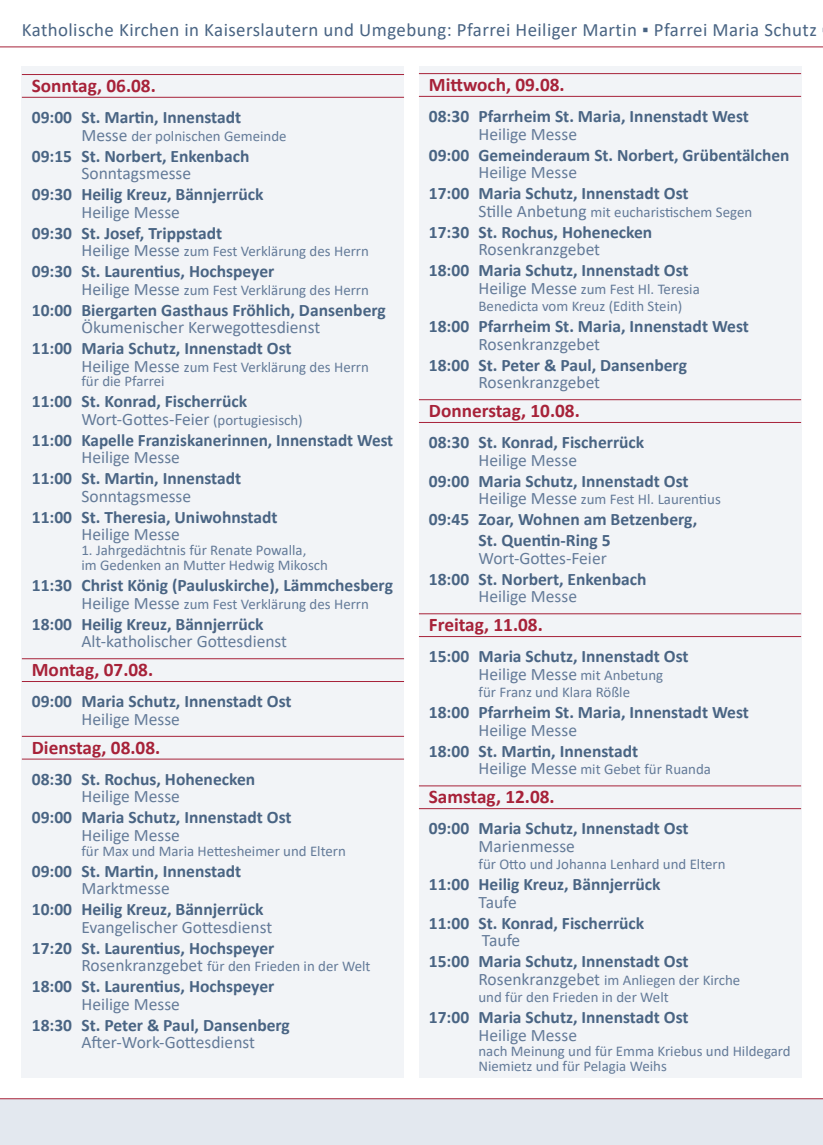
<style>
.page{position:relative;width:823px;height:1145px;background:#fff}
.page>*{position:absolute;margin:0;border:0;box-sizing:border-box;transform-origin:0 0}
.TagDatum{font:700 19.25px "Calibri";color:#a72239}
.t1{font:18.9px "Calibri";letter-spacing:.02em;color:#496483}
.Uhrzeit_Kirche{font:700 17.5px "Calibri";color:#496483}
.Messe{font:17.5px "Calibri";color:#647b99}
.Messe-2{font:14.88px "Calibri";color:#647b99}
.Zusatztext{font:14.88px/14.9px "Calibri";color:#647b99}
.s1{font-size:17.5px}
.s2{font-size:14.88px}
</style>
<div class="page">
<div style="left:22px;top:67px;width:382px;height:1011px;background:#f2f4f7"></div>
<div style="left:419px;top:67px;width:382px;height:1011px;background:#f2f4f7"></div>
<hr style="left:22px;top:74px;width:382px;height:1px;background:#a72239">
<hr style="left:22px;top:97px;width:382px;height:1px;background:#a72239">
<hr style="left:22px;top:658px;width:382px;height:1px;background:#a72239">
<hr style="left:22px;top:681px;width:382px;height:1px;background:#a72239">
<hr style="left:22px;top:736px;width:382px;height:1px;background:#a72239">
<hr style="left:22px;top:759px;width:382px;height:1px;background:#a72239">
<hr style="left:419px;top:73px;width:382px;height:1px;background:#a72239">
<hr style="left:419px;top:96px;width:382px;height:1px;background:#a72239">
<hr style="left:419px;top:399px;width:382px;height:1px;background:#a72239">
<hr style="left:419px;top:422px;width:382px;height:1px;background:#a72239">
<hr style="left:419px;top:614px;width:382px;height:1px;background:#a72239">
<hr style="left:419px;top:636px;width:382px;height:1px;background:#a72239">
<hr style="left:419px;top:786px;width:382px;height:1px;background:#a72239">
<hr style="left:419px;top:808px;width:382px;height:1px;background:#a72239">
<div style="left:0;top:1099px;width:823px;height:46px;background:#e3e8ef"></div>
<hr style="left:0;top:1098px;width:823px;height:1px;background:#a72239">
<hr style="left:0;top:47px;width:823px;height:1px;background:#a72239">
<p class="t1" style="left:22px;top:17px;width:796px">Katholische Kirchen in Kaiserslautern und Umgebung: Pfarrei Heiliger Martin ▪ Pfarrei Maria Schutz</p>
<p class="TagDatum" style="left:32px;top:72px;width:125px">Sonntag, 06.08.</p>
<p class="Uhrzeit_Kirche" style="left:32px;top:105px;width:211px">09:00 St. Martin, Innenstadt</p>
<p class="Messe-2" style="left:81px;top:125px;width:207px"><span class="s1">Messe</span> der polnischen Gemeinde</p>
<p class="Uhrzeit_Kirche" style="left:32px;top:143px;width:219px">09:15 St. Norbert, Enkenbach</p>
<p class="Messe" style="left:81px;top:161px;width:111px">Sonntagsmesse</p>
<p class="Uhrzeit_Kirche" style="left:32px;top:182px;width:233px">09:30 Heilig Kreuz, Bännjerrück</p>
<p class="Messe" style="left:81px;top:200px;width:100px">Heilige Messe</p>
<p class="Uhrzeit_Kirche" style="left:32px;top:220px;width:192px">09:30 St. Josef, Trippstadt</p>
<p class="Messe-2" style="left:81px;top:241px;width:289px"><span class="s1">Heilige Messe</span> zum Fest Verklärung des Herrn</p>
<p class="Uhrzeit_Kirche" style="left:32px;top:259px;width:244px">09:30 St. Laurentius, Hochspeyer</p>
<p class="Messe-2" style="left:81px;top:279px;width:289px"><span class="s1">Heilige Messe</span> zum Fest Verklärung des Herrn</p>
<p class="Uhrzeit_Kirche" style="left:32px;top:297px;width:355px">10:00 Biergarten Gasthaus Fröhlich, Dansenberg</p>
<p class="Messe" style="left:81px;top:315px;width:240px">Ökumenischer Kerwegottesdienst</p>
<p class="Uhrzeit_Kirche" style="left:32px;top:336px;width:261px">11:00 Maria Schutz, Innenstadt Ost</p>
<p class="Messe-2" style="left:81px;top:356px;width:289px"><span class="s1">Heilige Messe</span> zum Fest Verklärung des Herrn</p>
<p class="Zusatztext" style="left:81px;top:374px;width:85px">für die Pfarrei</p>
<p class="Uhrzeit_Kirche" style="left:32px;top:389px;width:217px">11:00 St. Konrad, Fischerrück</p>
<p class="Messe" style="left:81px;top:407px;width:223px">Wort-Gottes-Feier <span class="s2">(portugiesisch)</span></p>
<p class="Uhrzeit_Kirche" style="left:32px;top:428px;width:363px">11:00 Kapelle Franziskanerinnen, Innenstadt West</p>
<p class="Messe" style="left:81px;top:445px;width:100px">Heilige Messe</p>
<p class="Uhrzeit_Kirche" style="left:32px;top:466px;width:211px">11:00 St. Martin, Innenstadt</p>
<p class="Messe" style="left:81px;top:484px;width:111px">Sonntagsmesse</p>
<p class="Uhrzeit_Kirche" style="left:32px;top:505px;width:247px">11:00 St. Theresia, Uniwohnstadt</p>
<p class="Messe" style="left:81px;top:522px;width:100px">Heilige Messe</p>
<p class="Zusatztext" style="left:81px;top:543px;width:226px">1. Jahrgedächtnis für Renate Powalla,</p>
<p class="Zusatztext" style="left:81px;top:557px;width:248px">im Gedenken an Mutter Hedwig Mikosch</p>
<p class="Uhrzeit_Kirche" style="left:32px;top:573px;width:362px">11:30 Christ König (Pauluskirche), Lämmchesberg</p>
<p class="Messe-2" style="left:81px;top:593px;width:289px"><span class="s1">Heilige Messe</span> zum Fest Verklärung des Herrn</p>
<p class="Uhrzeit_Kirche" style="left:32px;top:611px;width:233px">18:00 Heilig Kreuz, Bännjerrück</p>
<p class="Messe" style="left:81px;top:629px;width:207px">Alt-katholischer Gottesdienst</p>
<p class="TagDatum" style="left:32px;top:656px;width:123px">Montag, 07.08.</p>
<p class="Uhrzeit_Kirche" style="left:32px;top:689px;width:261px">09:00 Maria Schutz, Innenstadt Ost</p>
<p class="Messe" style="left:81px;top:707px;width:100px">Heilige Messe</p>
<p class="TagDatum" style="left:32px;top:734px;width:130px">Dienstag, 08.08.</p>
<p class="Uhrzeit_Kirche" style="left:32px;top:767px;width:225px">08:30 St. Rochus, Hohenecken</p>
<p class="Messe" style="left:81px;top:784px;width:100px">Heilige Messe</p>
<p class="Uhrzeit_Kirche" style="left:32px;top:805px;width:261px">09:00 Maria Schutz, Innenstadt Ost</p>
<p class="Messe" style="left:81px;top:823px;width:100px">Heilige Messe</p>
<p class="Zusatztext" style="left:81px;top:843px;width:266px">für Max und Maria Hettesheimer und Eltern</p>
<p class="Uhrzeit_Kirche" style="left:32px;top:859px;width:211px">09:00 St. Martin, Innenstadt</p>
<p class="Messe" style="left:81px;top:876px;width:90px">Marktmesse</p>
<p class="Uhrzeit_Kirche" style="left:32px;top:897px;width:233px">10:00 Heilig Kreuz, Bännjerrück</p>
<p class="Messe" style="left:81px;top:915px;width:192px">Evangelischer Gottesdienst</p>
<p class="Uhrzeit_Kirche" style="left:32px;top:936px;width:244px">17:20 St. Laurentius, Hochspeyer</p>
<p class="Messe-2" style="left:81px;top:956px;width:290px"><span class="s1">Rosenkranzgebet</span> für den Frieden in der Welt</p>
<p class="Uhrzeit_Kirche" style="left:32px;top:974px;width:244px">18:00 St. Laurentius, Hochspeyer</p>
<p class="Messe" style="left:81px;top:992px;width:100px">Heilige Messe</p>
<p class="Uhrzeit_Kirche" style="left:32px;top:1013px;width:259px">18:30 St. Peter &amp; Paul, Dansenberg</p>
<p class="Messe" style="left:81px;top:1030px;width:175px">After-Work-Gottesdienst</p>
<p class="TagDatum" style="left:429px;top:71px;width:137px">Mittwoch, 09.08.</p>
<p class="Uhrzeit_Kirche" style="left:429px;top:104px;width:321px">08:30 Pfarrheim St. Maria, Innenstadt West</p>
<p class="Messe" style="left:478px;top:122px;width:100px">Heilige Messe</p>
<p class="Uhrzeit_Kirche" style="left:429px;top:142px;width:362px">09:00 Gemeinderaum St. Norbert, Grübentälchen</p>
<p class="Messe" style="left:478px;top:160px;width:100px">Heilige Messe</p>
<p class="Uhrzeit_Kirche" style="left:429px;top:181px;width:261px">17:00 Maria Schutz, Innenstadt Ost</p>
<p class="Messe-2" style="left:478px;top:201px;width:275px"><span class="s1">Stille Anbetung</span> mit eucharistischem Segen</p>
<p class="Uhrzeit_Kirche" style="left:429px;top:219px;width:225px">17:30 St. Rochus, Hohenecken</p>
<p class="Messe" style="left:478px;top:237px;width:123px">Rosenkranzgebet</p>
<p class="Uhrzeit_Kirche" style="left:429px;top:258px;width:261px">18:00 Maria Schutz, Innenstadt Ost</p>
<p class="Messe-2" style="left:478px;top:278px;width:223px"><span class="s1">Heilige Messe</span> zum Fest Hl. Teresia</p>
<p class="Messe-2" style="left:478px;top:296px;width:205px">Benedicta vom Kreuz (Edith Stein)</p>
<p class="Uhrzeit_Kirche" style="left:429px;top:314px;width:321px">18:00 Pfarrheim St. Maria, Innenstadt West</p>
<p class="Messe" style="left:478px;top:332px;width:123px">Rosenkranzgebet</p>
<p class="Uhrzeit_Kirche" style="left:429px;top:352px;width:259px">18:00 St. Peter &amp; Paul, Dansenberg</p>
<p class="Messe" style="left:478px;top:370px;width:123px">Rosenkranzgebet</p>
<p class="TagDatum" style="left:429px;top:397px;width:152px">Donnerstag, 10.08.</p>
<p class="Uhrzeit_Kirche" style="left:429px;top:430px;width:217px">08:30 St. Konrad, Fischerrück</p>
<p class="Messe" style="left:478px;top:448px;width:100px">Heilige Messe</p>
<p class="Uhrzeit_Kirche" style="left:429px;top:469px;width:261px">09:00 Maria Schutz, Innenstadt Ost</p>
<p class="Messe-2" style="left:478px;top:489px;width:244px"><span class="s1">Heilige Messe</span> zum Fest Hl. Laurentius</p>
<p class="Uhrzeit_Kirche" style="left:429px;top:507px;width:270px">09:45 Zoar, Wohnen am Betzenberg,</p>
<p class="Uhrzeit_Kirche" style="left:478px;top:528px;width:134px">St. Quentin-Ring 5</p>
<p class="Messe" style="left:478px;top:546px;width:130px">Wort-Gottes-Feier</p>
<p class="Uhrzeit_Kirche" style="left:429px;top:567px;width:219px">18:00 St. Norbert, Enkenbach</p>
<p class="Messe" style="left:478px;top:584px;width:100px">Heilige Messe</p>
<p class="TagDatum" style="left:429px;top:611px;width:115px">Freitag, 11.08.</p>
<p class="Uhrzeit_Kirche" style="left:429px;top:644px;width:261px">15:00 Maria Schutz, Innenstadt Ost</p>
<p class="Messe" style="left:478px;top:662px;width:186px">Heilige Messe <span class="s2">mit Anbetung</span></p>
<p class="Zusatztext" style="left:478px;top:685px;width:153px">für Franz und Klara Rößle</p>
<p class="Uhrzeit_Kirche" style="left:429px;top:700px;width:321px">18:00 Pfarrheim St. Maria, Innenstadt West</p>
<p class="Messe" style="left:478px;top:718px;width:100px">Heilige Messe</p>
<p class="Uhrzeit_Kirche" style="left:429px;top:739px;width:211px">18:00 St. Martin, Innenstadt</p>
<p class="Messe-2" style="left:478px;top:759px;width:234px"><span class="s1">Heilige Messe</span> mit Gebet für Ruanda</p>
<p class="TagDatum" style="left:429px;top:783px;width:127px">Samstag, 12.08.</p>
<p class="Uhrzeit_Kirche" style="left:429px;top:816px;width:261px">09:00 Maria Schutz, Innenstadt Ost</p>
<p class="Messe" style="left:478px;top:834px;width:98px">Marienmesse</p>
<p class="Zusatztext" style="left:478px;top:857px;width:248px">für Otto und Johanna Lenhard und Eltern</p>
<p class="Uhrzeit_Kirche" style="left:429px;top:872px;width:233px">11:00 Heilig Kreuz, Bännjerrück</p>
<p class="Messe" style="left:478px;top:890px;width:40px">Taufe</p>
<p class="Uhrzeit_Kirche" style="left:429px;top:911px;width:217px">11:00 St. Konrad, Fischerrück</p>
<p class="Messe" style="left:482px;top:928px;width:40px">Taufe</p>
<p class="Uhrzeit_Kirche" style="left:429px;top:949px;width:261px">15:00 Maria Schutz, Innenstadt Ost</p>
<p class="Messe-2" style="left:478px;top:970px;width:263px"><span class="s1">Rosenkranzgebet</span> im Anliegen der Kirche</p>
<p class="Messe-2" style="left:478px;top:987px;width:192px">und für den Frieden in der Welt</p>
<p class="Uhrzeit_Kirche" style="left:429px;top:1005px;width:261px">17:00 Maria Schutz, Innenstadt Ost</p>
<p class="Messe" style="left:478px;top:1023px;width:100px">Heilige Messe</p>
<p class="Zusatztext" style="left:478px;top:1043px;width:314px">nach Meinung und für Emma Kriebus und Hildegard<br>Niemietz und für Pelagia Weihs</p>
</div>
